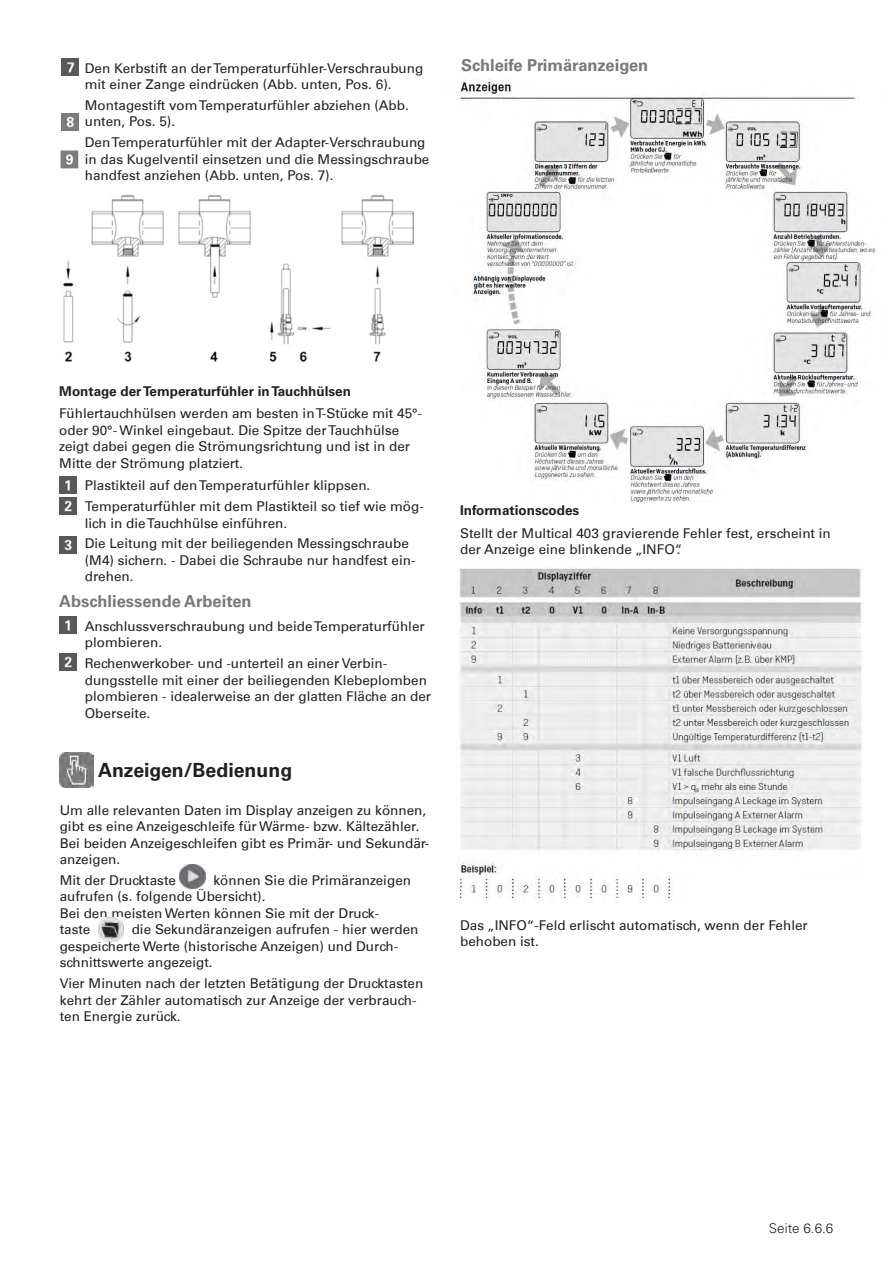
<style>
.page{position:relative;width:893px;height:1263px;background:#fff}
.page>*{position:absolute;margin:0;border:0;box-sizing:border-box;transform-origin:0 0}
.t1{font:700 19.5px "Univers LT Std";color:#231f20}
.t2{font:700 16.5px "Univers LT Std";color:#76787b}
.t3{font:13.5px/16.5px "Univers 55 Roman";color:#231f20}
.t4{font:700 13.5px "Univers LT Std";color:#231f20}
.t5{font:300 13.5px "Univers LT Pro 45";color:#231f20}
</style>
<div class="page">
<img style="left:60px;top:753px;width:34px;height:34px">
<img style="left:180px;top:864px;width:25px;height:25px">
<img style="left:98px;top:917px;width:26px;height:24px">
<img style="left:63px;top:194px;width:351px;height:168px">
<img style="left:59px;top:476px;width:17px;height:17px">
<img style="left:59px;top:497px;width:17px;height:17px">
<img style="left:59px;top:537px;width:17px;height:17px">
<img style="left:59px;top:616px;width:17px;height:17px">
<img style="left:59px;top:653px;width:17px;height:17px">
<img style="left:61px;top:59px;width:17px;height:17px">
<img style="left:61px;top:113px;width:17px;height:17px">
<img style="left:60px;top:150px;width:19px;height:18px">
<img style="left:458px;top:79px;width:418px;height:422px">
<img style="left:458px;top:568px;width:406px;height:334px">
<p class="t3" style="left:85px;top:60px;width:340px">Den Kerbstift an der Temperaturfühler-Verschraubung mit einer Zange eindrücken (Abb. unten, Pos. 6).</p>
<p class="t3" style="left:85px;top:97px;width:325px">Montagestift vom Temperaturfühler abziehen (Abb. unten, Pos. 5).</p>
<p class="t3" style="left:85px;top:134px;width:346px">Den Temperaturfühler mit der Adapter-Verschraubung in das Kugelventil einsetzen und die Messingschraube handfest anziehen (Abb. unten, Pos. 7).</p>
<p class="t2" style="left:461px;top:56px;width:189px">Schleife Primäranzeigen</p>
<p class="t4" style="left:59px;top:383px;width:293px">Montage der Temperaturfühler in Tauchhülsen</p>
<p class="t3" style="left:59px;top:405px;width:364px">Fühlertauchhülsen werden am besten in T-Stücke mit 45°- oder 90°- Winkel eingebaut. Die Spitze der Tauchhülse zeigt dabei gegen die Strömungsrichtung und ist in der Mitte der Strömung platziert.</p>
<p class="t3" style="left:85px;top:477px;width:287px">Plastikteil auf den Temperaturfühler klippsen.</p>
<p class="t3" style="left:85px;top:498px;width:340px">Temperaturfühler mit dem Plastikteil so tief wie mög&shy;lich in die Tauchhülse einführen.</p>
<p class="t3" style="left:85px;top:535px;width:332px">Die Leitung mit der beiliegenden Messingschraube (M4) sichern. - Dabei die Schraube nur handfest ein&shy;drehen.</p>
<p class="t2" style="left:59px;top:591px;width:194px">Abschliessende Arbeiten</p>
<p class="t3" style="left:85px;top:618px;width:341px">Anschlussverschraubung und beide Temperaturfühler plombieren.</p>
<p class="t3" style="left:85px;top:655px;width:348px">Rechenwerkober- und -unterteil an einer Verbin&shy;dungsstelle mit einer der beiliegenden Klebeplomben plombieren - idealerweise an der glatten Fläche an der Oberseite.</p>
<p class="t1" style="left:98px;top:758px;width:196px">Anzeigen/Bedienung</p>
<p class="t3" style="left:60px;top:802px;width:368px">Um alle relevanten Daten im Display anzeigen zu können, gibt es eine Anzeigeschleife für Wärme- bzw. Kältezähler.</p>
<p class="t3" style="left:60px;top:835px;width:371px">Bei beiden Anzeigeschleifen gibt es Primär- und Sekundär&shy;anzeigen.</p>
<p class="t3" style="left:60px;top:872px;width:118px">Mit der Drucktaste</p>
<p class="t3" style="left:60px;top:872px;width:353px;text-indent:154px">können Sie die Primäranzeigen aufrufen (s. folgende Übersicht).</p>
<p class="t3" style="left:60px;top:905px;width:321px">Bei den meisten Werten können Sie mit der Druck-</p>
<p class="t3" style="left:60px;top:921px;width:32px">taste</p>
<p class="t3" style="left:60px;top:921px;width:360px;text-indent:72px">die Sekundäranzeigen aufrufen - hier werden gespeicherte Werte (historische Anzeigen) und Durch&shy;schnittswerte angezeigt.</p>
<p class="t3" style="left:60px;top:975px;width:365px">Vier Minuten nach der letzten Betätigung der Drucktasten kehrt der Zähler automatisch zur Anzeige der verbrauch&shy;ten Energie zurück.</p>
<p class="t4" style="left:460px;top:503px;width:121px">Informationscodes</p>
<p class="t3" style="left:460px;top:525px;width:372px">Stellt der Multical 403 gravierende Fehler fest, erscheint in der Anzeige eine blinkende „INFO“.</p>
<p class="t3" style="left:460px;top:917px;width:349px">Das „INFO“-Feld erlischt automatisch, wenn der Fehler behoben ist.</p>
<p class="t5" style="left:769px;top:1220px;width:66px">Seite 6.6.6</p>
</div>
